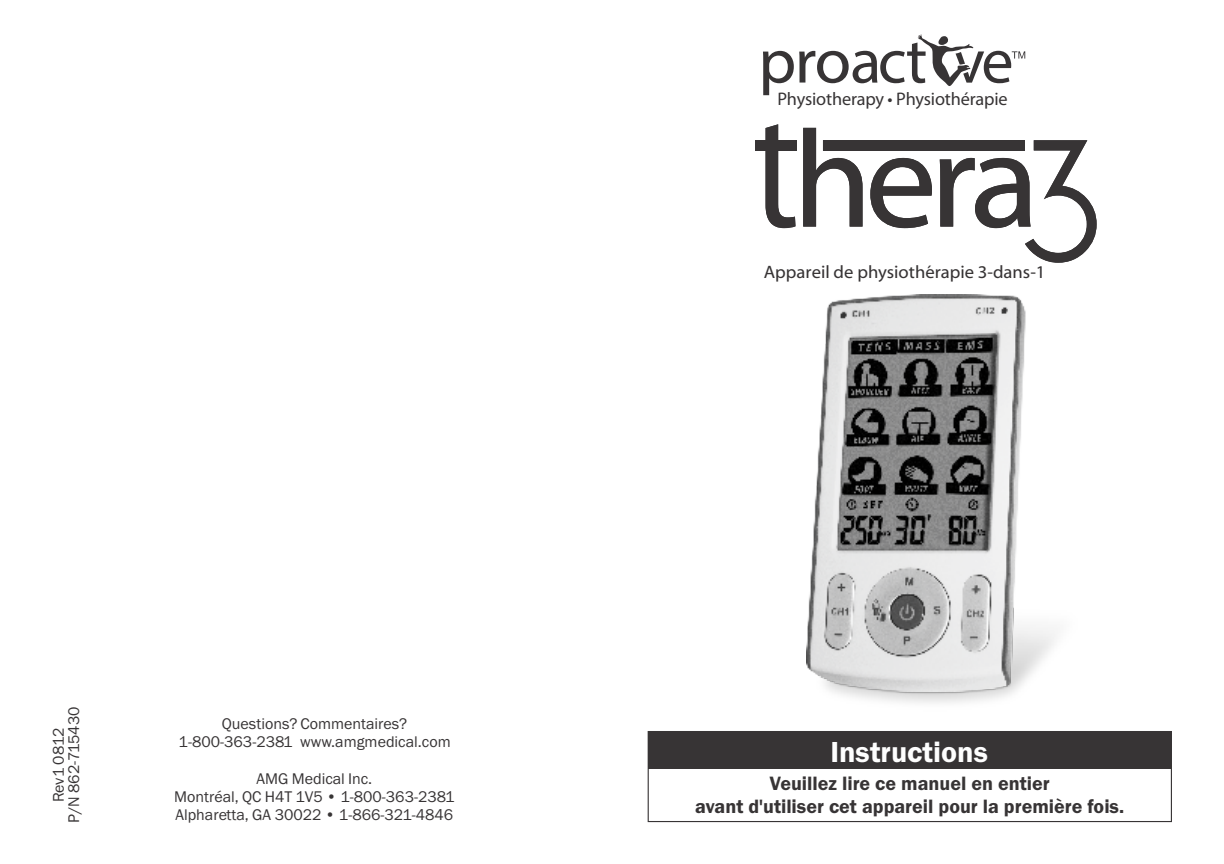
<style>
.page{position:relative;width:1224px;height:864px;background:#fff}
.page>*{position:absolute;margin:0;border:0;box-sizing:border-box;transform-origin:0 0}
.t1{font:600 30px "Franklin Gothic";color:#fefefe}
.t2{font:600 20px/22.6px "Franklin Gothic";color:#373435;text-align:center}
.t3{font:18.2px "Myriad Pro";letter-spacing:-.01em;color:#373435}
.t4{font:18px "Myriad Web Pro";color:#373435}
.t5{font:16px/18.2px "Franklin Gothic";color:#373435;text-align:center}
</style>
<div class="page">
<svg style="left:647px;top:34px;width:525px;height:789px"></svg>
<p class="t5" style="left:52px;top:823px;width:118px;line-height:15.6px;rotate:-90deg">Rev1 0812<br>P/N 862-715430</p>
<p class="t5" style="left:179px;top:716px;width:274px">Questions? Commentaires?<br>1-800-363-2381 www.amgmedical.com</p>
<p class="t5" style="left:174px;top:770px;width:282px">AMG Medical Inc.<br>Montréal, QC H4T 1V5 • 1-800-363-2381<br>Alpharetta, GA 30022 • 1-866-321-4846</p>
<p class="t3" style="left:777px;top:91px;width:232px">Physiotherapy • Physiothérapie</p>
<p class="t4" style="left:764px;top:264px;width:283px">Appareil de physiothérapie 3-dans-1</p>
<h1 class="t1" style="left:830px;top:741px;width:159px">Instructions</h1>
<p class="t2" style="left:695px;top:774px;width:431px">Veuillez lire ce manuel en entier<br>avant d'utiliser cet appareil pour la première fois.</p>
</div>
